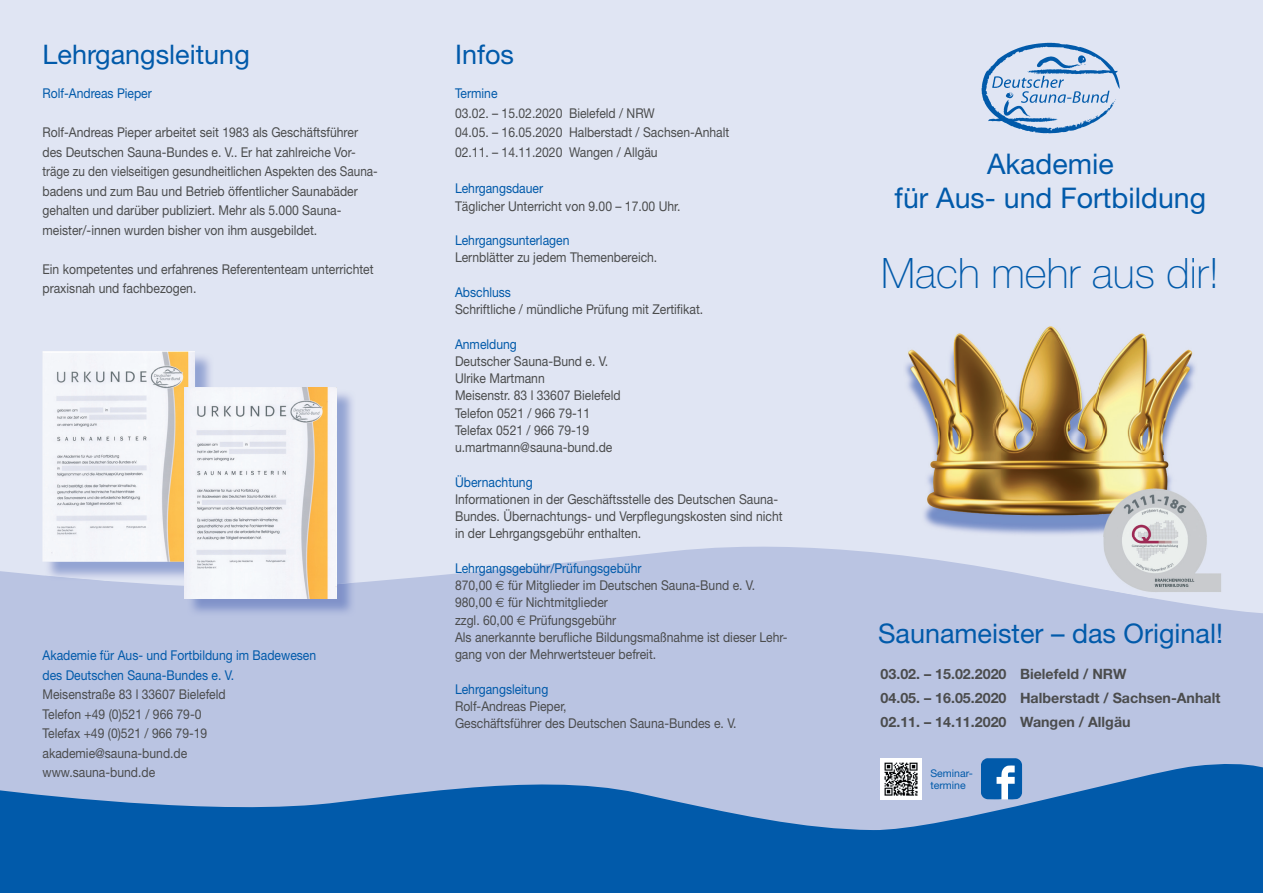
<style>
.page{position:relative;width:1263px;height:893px;background:#fff}
.page>*{position:absolute;margin:0;border:0;box-sizing:border-box;transform-origin:0 0}
.t1{font:100 42px "Helvetica Neue";color:#015aaa}
.t2{font:28.5px/34.2px "Helvetica Neue";color:#015aaa;text-align:center}
.t3{font:27px "Helvetica Neue";color:#015aaa}
.t4{font:700 14.25px/24px "Helvetica Neue";color:#4b4c4d}
.t5{font:13.5px/17.2px "Helvetica Neue";color:#4b4c4d;scale:.9 1}
.t6{font:13.5px/19.5px "Helvetica Neue";color:#015aaa;scale:.9 1}
.t7{font:10.5px/12.6px "Helvetica Neue";color:#015aaa}
.s1{color:#015aaa}
.s2{font-family:"Euro Sans"}
</style>
<div class="page">
<div style="left:0;top:0;width:1263px;height:621px;background:#e0e5f3"></div>
<svg style="left:0;top:533px;width:1263px;height:226px;background:#bec7e3"></svg>
<svg style="left:0;top:759px;width:1263px;height:134px;background:#3678ba"></svg>
<svg style="left:981px;top:758px;width:41px;height:41px"></svg>
<img style="left:880px;top:758px;width:41px;height:41px">
<img style="left:955px;top:326px;width:191px;height:10px">
<img style="left:881px;top:533px;width:48px;height:4px">
<img style="left:929px;top:536px;width:174px;height:1px">
<img style="left:905px;top:336px;width:290px;height:100px">
<img style="left:903px;top:436px;width:196px;height:100px">
<img style="left:1099px;top:436px;width:72px;height:50px">
<img style="left:1099px;top:486px;width:4px;height:50px">
<img style="left:981px;top:42px;width:139px;height:92px">
<img style="left:45px;top:356px;width:169px;height:225px">
<img style="left:45px;top:576px;width:60px;height:5px">
<img style="left:43px;top:351px;width:152px;height:211px">
<img style="left:337px;top:393px;width:19px;height:190px">
<img style="left:187px;top:583px;width:169px;height:34px">
<img style="left:185px;top:388px;width:152px;height:210px">
<img style="left:1103px;top:533px;width:124px;height:65px">
<img style="left:1103px;top:590px;width:45px;height:8px">
<img style="left:1103px;top:510px;width:116px;height:27px">
<img style="left:1103px;top:482px;width:94px;height:54px">
<h3 class="t3" style="left:43px;top:38px;width:209px">Lehrgangsleitung</h3>
<h3 class="t3" style="left:455px;top:38px;width:60px">Infos</h3>
<p class="t6" style="left:43px;top:83px;width:123px">Rolf-Andreas Pieper</p>
<p class="t5" style="left:43px;top:122px;width:374px;line-height:19.5px">Rolf-Andreas Pieper arbeitet seit 1983 als Geschäftsführer des Deutschen Sauna-Bundes e. V.. Er hat zahlreiche Vor&shy;träge zu den vielseitigen gesundheitlichen Aspekten des Sauna&shy;badens und zum Bau und Betrieb öffentlicher Saunabäder gehalten und darüber publiziert. Mehr als 5.000 Sauna&shy;meister/-innen wurden bisher von ihm ausgebildet.</p>
<p class="t5" style="left:43px;top:259px;width:369px;line-height:19.5px">Ein kompetentes und erfahrenes Referententeam unterrichtet praxisnah und fachbezogen.</p>
<p class="t6" style="left:43px;top:646px;width:306px">Akademie für Aus- und Fortbildung im Badewesen des Deutschen Sauna-Bundes e. V.</p>
<p class="t5" style="left:43px;top:685px;width:205px;line-height:19.5px">Meisenstraße 83 l 33607 Bielefeld<br>Telefon +49 (0)521 / 966 79-0<br>Telefax +49 (0)521 / 966 79-19 akademie@sauna-bund.de www.sauna-bund.de</p>
<p class="t6" style="left:455px;top:83px;width:49px">Termine</p>
<p class="t5" style="left:455px;top:103px;width:306px;line-height:19.5px">03.02. – 15.02.2020 Bielefeld / NRW<br>04.05. – 16.05.2020 Halberstadt / Sachsen-Anhalt<br>02.11. – 14.11.2020 Wangen / Allgäu</p>
<p class="t6" style="left:455px;top:179px;width:99px">Lehrgangsdauer</p>
<p class="t5" style="left:455px;top:197px;width:252px">Täglicher Unterricht von 9.00 – 17.00 Uhr.</p>
<p class="t6" style="left:455px;top:230px;width:129px">Lehrgangsunterlagen</p>
<p class="t5" style="left:455px;top:249px;width:226px">Lernblätter zu jedem Themenbereich.</p>
<p class="t6" style="left:455px;top:282px;width:64px">Abschluss</p>
<p class="t5" style="left:455px;top:300px;width:277px">Schriftliche / mündliche Prüfung mit Zertifikat.</p>
<p class="t6" style="left:455px;top:334px;width:70px">Anmeldung</p>
<p class="t5" style="left:455px;top:352px;width:186px">Deutscher Sauna-Bund e. V.<br>Ulrike Martmann<br>Meisenstr. 83 l 33607 Bielefeld<br>Telefon 0521 / 966 79-11<br>Telefax 0521 / 966 79-19 u.martmann@sauna-bund.de</p>
<p class="t6" style="left:455px;top:472px;width:88px">Übernachtung</p>
<p class="t5" style="left:455px;top:490px;width:366px">Informationen in der Geschäftsstelle des Deutschen Sauna-<br>Bundes. Übernachtungs- und Verpflegungskosten sind nicht in der Lehrgangsgebühr enthalten.</p>
<p class="t5" style="left:455px;top:559px;width:371px"><span class="s1">Lehrgangsgebühr/Prüfungsgebühr<br></span>870,00 <span class="s2">E</span> für Mitglieder im Deutschen Sauna-Bund e. V.<br>980,00 <span class="s2">E</span> für Nichtmitglieder<br>zzgl. 60,00 <span class="s2">E</span> Prüfungsgebühr<br>Als anerkannte berufliche Bildungsmaßnahme ist dieser Lehr&shy;gang von der Mehrwertsteuer befreit.</p>
<p class="t6" style="left:455px;top:679px;width:105px">Lehrgangsleitung</p>
<p class="t5" style="left:455px;top:697px;width:314px">Rolf-Andreas Pieper,<br>Geschäftsführer des Deutschen Sauna-Bundes e. V.</p>
<h2 class="t2" style="left:895px;top:146px;width:313px">Akademie<br>für Aus- und Fortbildung</h2>
<h1 class="t1" style="left:881px;top:249px;width:340px">Mach mehr aus dir!</h1>
<h3 class="t3" style="left:878px;top:617px;width:347px">Saunameister – das Original!</h3>
<p class="t4" style="left:880px;top:661px;width:341px">03.02. – 15.02.2020 Bielefeld / NRW<br>04.05. – 16.05.2020 Halberstadt / Sachsen-Anhalt<br>02.11. – 14.11.2020 Wangen / Allgäu</p>
<p class="t7" style="left:930px;top:766px;width:44px">Seminar&shy;termine</p>
</div>
